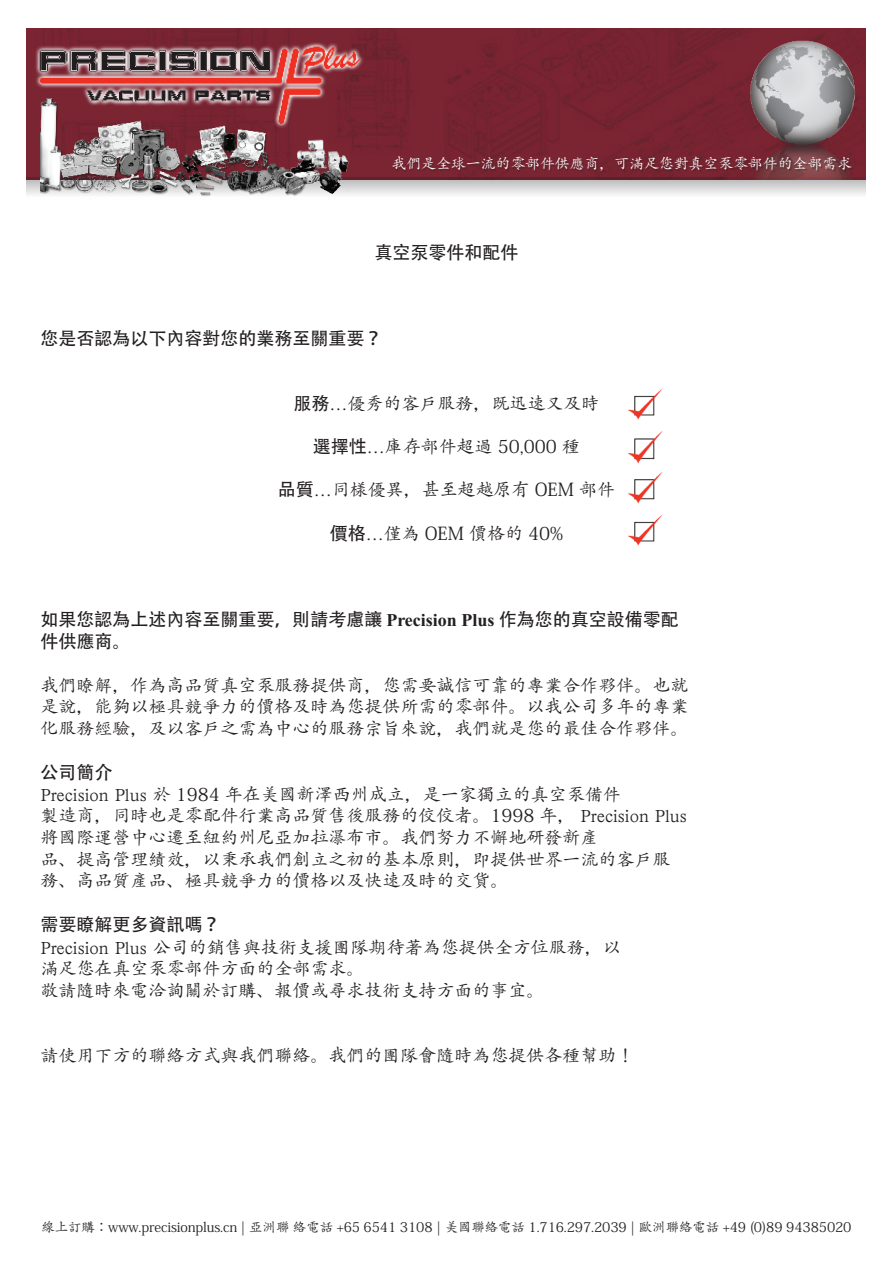
<style>
.page{position:relative;width:893px;height:1263px;background:#fff}
.page>*{position:absolute;margin:0;border:0;box-sizing:border-box;transform-origin:0 0}
.t1{font:18px/21.6px "Adobe Kaiti Std";color:#231f20}
.t2{font:18px/21.6px "Adobe Heiti Std";color:#231f20}
.t3{font:15px "Adobe Kaiti Std";letter-spacing:-.01em;color:#fff}
.t4{font:13.5px "Adobe Kaiti Std";letter-spacing:-.01em;color:#231f20}
.s1{font-family:"Adobe Heiti Std"}
.s2{font-family:"Times New Roman"}
.s3{font-family:"Times New Roman";font-weight:700}
.s4{font-family:"SIL Kai Reg Jian"}
</style>
<div class="page">
<img style="left:628px;top:389px;width:35px;height:31px">
<img style="left:627px;top:431px;width:36px;height:33px">
<img style="left:628px;top:472px;width:35px;height:32px">
<img style="left:628px;top:515px;width:35px;height:31px">
<img style="left:27px;top:28px;width:700px;height:149px">
<img style="left:26px;top:28px;width:343px;height:108px">
<svg style="left:27px;top:177px;width:839px;height:18px;background:#c7bec0"></svg>
<img style="left:40px;top:94px;width:310px;height:102px">
<img style="left:727px;top:28px;width:139px;height:151px">
<div style="left:393px;top:157px;width:461px;height:16px;background:#231f20;opacity:.4"></div>
<p class="t3" style="left:392px;top:154px;width:462px">我們是全球一流的零部件供應商，可滿足您對真空泵零部件的全部需求</p>
<p class="t2" style="left:374px;top:242px;width:145px">真空泵零件和配件</p>
<p class="t2" style="left:40px;top:328px;width:343px">您是否認為以下內容對您的業務至關重要？</p>
<p class="t1" style="left:293px;top:393px;width:308px"><span class="s1">服務</span><span class="s2">…</span>優秀的客戶服務，既迅速又及時</p>
<p class="t1" style="left:313px;top:436px;width:269px"><span class="s1">選擇性</span><span class="s2">…</span>庫存部件超過 50,000 種</p>
<p class="t1" style="left:278px;top:479px;width:339px"><span class="s1">品質</span><span class="s2">…</span>同樣優異，甚至超越原有 OEM 部件</p>
<p class="t1" style="left:330px;top:522px;width:235px"><span class="s1">價格</span><span class="s2">…</span>僅為 OEM 價格的 40%</p>
<p class="t2" style="left:40px;top:609px;width:640px">如果您認為上述內容至關重要，則請考慮讓 <span class="s3">Precision Plus</span> 作為您的真空設備零配件供應商。</p>
<p class="t1" style="left:40px;top:674px;width:649px;text-align:justify">我們瞭解，作為高品質真空泵服務提供商，您需要誠信可靠的專業合作夥伴。也就是說，能夠以極具競爭力的價格及時為您提供所需的零部件。以我公司多年的專業化服務經驗，及以客戶之需為中心的服務宗旨來說，我們就是您的最佳合作夥伴。</p>
<p class="t2" style="left:40px;top:762px;width:73px">公司簡介</p>
<p class="t1" style="left:40px;top:783px;width:648px"><span class="s4">Precision Plus</span> 於 1984 年在美國新澤西州成立，是一家獨立的真空泵備件<br>製造商，同時也是零配件行業高品質售後服務的佼佼者。1998 年， <span class="s4">Precision Plus</span>將國際運營中心遷至紐約州尼亞加拉瀑布市。我們努力不懈地研發新產<br>品、提高管理績效，以秉承我們創立之初的基本原則，即提供世界一流的客戶服務、高品質產品、極具競爭力的價格以及快速及時的交貨。</p>
<p class="t2" style="left:40px;top:914px;width:181px">需要瞭解更多資訊嗎？</p>
<p class="t1" style="left:40px;top:936px;width:582px"><span class="s4">Precision Plus</span> 公司的銷售與技術支援團隊期待著為您提供全方位服務，以滿足您在真空泵零部件方面的全部需求。<br>敬請隨時來電洽詢關於訂購、報價或尋求技術支持方面的事宜。</p>
<p class="t1" style="left:40px;top:1044px;width:595px">請使用下方的聯絡方式與我們聯絡。我們的團隊會隨時為您提供各種幫助！</p>
<p class="t4" style="left:41px;top:1218px;width:812px">線上訂購：www.precisionplus.cn | 亞洲聯 絡電話 +65 6541 3108 | 美國聯絡電話 1.716.297.2039 | 歐洲聯絡電話 +49 (0)89 94385020</p>
</div>
